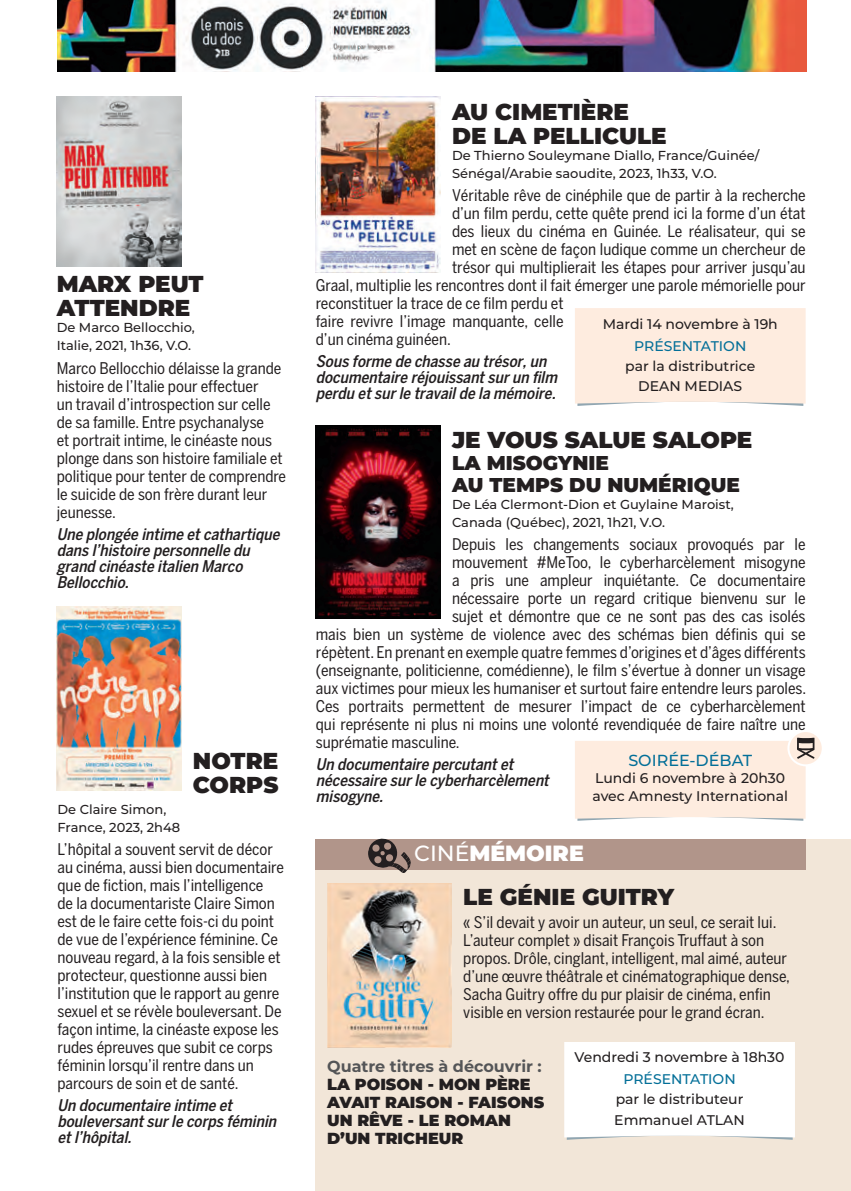
<style>
.page{position:relative;width:851px;height:1191px;background:#fff}
.page>*{position:absolute;margin:0;border:0;box-sizing:border-box;transform-origin:0 0}
.t1{font:900 23px/24px "Montserrat";color:#231f20}
.t2{font:900 22px "Montserrat";color:#fff}
.t3{font:900 20px/22px "Montserrat";color:#231f20}
.t4{font:16px/18px "Benton Sans Cond";color:#231f20}
.t5{font:italic 500 16px/16px "Benton Sans Cond";color:#231f20}
.t6{font:900 16px/18px "Montserrat";color:#231f20}
.t7{font:700 16px "Montserrat";color:#545557}
.t8{font:500 16px "Montserrat";color:#036f98}
.t9{font:500 14px/21.6px "Montserrat";color:#231f20}
.t10{font:500 14px "Montserrat";color:#036f98}
.t11{font:500 13px/18px "Montserrat";color:#231f20}
.s1{font-weight:500}
</style>
<div class="page">
<div style="left:315px;top:839px;width:535px;height:352px;background:#f2e6d8"></div>
<div style="left:315px;top:839px;width:490px;height:31px;background:#b1958a"></div>
<svg style="left:368px;top:838px;width:43px;height:35px"></svg>
<img style="left:327px;top:883px;width:125px;height:164px">
<div style="left:564px;top:1042px;width:230px;height:97px;background:#fff"></div>
<img style="left:57px;top:607px;width:124px;height:183px">
<img style="left:57px;top:96px;width:124px;height:170px">
<img style="left:316px;top:425px;width:124px;height:193px">
<svg style="left:788px;top:731px;width:34px;height:34px"></svg>
<div style="left:787px;top:730px;width:36px;height:36px;border:2px solid #fff;border-radius:50%"></div>
<svg style="left:575px;top:738px;width:239px;height:82px;background:#fbeadf"></svg>
<img style="left:316px;top:96px;width:124px;height:177px">
<div style="left:575px;top:308px;width:230px;height:98px;background:#feecdf"></div>
<img style="left:58px;top:0;width:748px;height:72px">
<h1 class="t1" style="left:57px;top:271px;width:148px">MARX PEUT<br>ATTENDRE</h1>
<p class="t11" style="left:57px;top:318px;width:140px">De Marco Bellocchio,<br>Italie, 2021, 1h36, V.O.</p>
<p class="t4" style="left:57px;top:359px;width:231px">Marco Bellocchio délaisse la grande histoire de l’Italie pour effectuer<br>un travail d’introspection sur celle de sa famille. Entre psychanalyse<br>et portrait intime, le cinéaste nous plonge dans son histoire familiale et politique pour tenter de comprendre le suicide de son frère durant leur jeunesse.</p>
<p class="t5" style="left:57px;top:526px;width:224px">Une plongée intime et cathartique dans l’histoire personnelle du grand cinéaste italien Marco<br>Bellocchio.</p>
<h1 class="t1" style="left:193px;top:748px;width:87px">NOTRE<br>CORPS</h1>
<p class="t11" style="left:57px;top:799px;width:124px">De Claire Simon,<br>France, 2023, 2h48</p>
<p class="t4" style="left:57px;top:840px;width:228px">L’hôpital a souvent servit de décor au cinéma, aussi bien documentaire que de fiction, mais l’intelligence<br>de la documentariste Claire Simon est de le faire cette fois-ci du point de vue de l’expérience féminine. Ce nouveau regard, à la fois sensible et protecteur, questionne aussi bien l’institution que le rapport au genre sexuel et se révèle bouleversant. De façon intime, la cinéaste expose les rudes épreuves que subit ce corps féminin lorsqu’il rentre dans un parcours de soin et de santé.</p>
<p class="t5" style="left:57px;top:1097px;width:220px">Un documentaire intime et bouleversant sur le corps féminin et l’hôpital.</p>
<h1 class="t1" style="left:452px;top:98px;width:216px">AU CIMETIÈRE<br>DE LA PELLICULE</h1>
<p class="t11" style="left:452px;top:145px;width:309px">De Thierno Souleymane Diallo, France/Guinée/<br>Sénégal/Arabie saoudite, 2023, 1h33, V.O.</p>
<p class="t4" style="left:452px;top:186px;width:355px">Véritable rêve de cinéphile que de partir à la recherche</p>
<p class="t4" style="left:452px;top:204px;width:355px">d’un film perdu, cette quête prend ici la forme d’un état</p>
<p class="t4" style="left:452px;top:222px;width:355px">des lieux du cinéma en Guinée. Le réalisateur, qui se</p>
<p class="t4" style="left:452px;top:240px;width:355px">met en scène de façon ludique comme un chercheur de</p>
<p class="t4" style="left:452px;top:258px;width:355px">trésor qui multiplierait les étapes pour arriver jusqu’au</p>
<p class="t4" style="left:316px;top:276px;width:491px">Graal, multiplie les rencontres dont il fait émerger une parole mémorielle pour</p>
<p class="t4" style="left:316px;top:294px;width:249px">reconstituer la trace de ce film perdu et</p>
<p class="t4" style="left:316px;top:312px;width:249px">faire revivre l’image manquante, celle</p>
<p class="t4" style="left:316px;top:330px;width:136px">d’un cinéma guinéen.</p>
<p class="t5" style="left:316px;top:353px;width:243px">Sous forme de chasse au trésor, un documentaire réjouissant sur un film perdu et sur le travail de la mémoire.</p>
<p class="t9" style="left:602px;top:313px;width:177px">Mardi 14 novembre à 19h</p>
<p class="t10" style="left:634px;top:336px;width:114px">PRÉSENTATION</p>
<p class="t9" style="left:625px;top:355px;width:132px;line-height:20px;text-align:center">par la distributrice<br>DEAN MEDIAS</p>
<h1 class="t1" style="left:452px;top:427px;width:302px">JE VOUS SALUE SALOPE</h1>
<p class="t3" style="left:452px;top:451px;width:289px">LA MISOGYNIE<br>AU TEMPS DU NUMÉRIQUE</p>
<p class="t11" style="left:452px;top:494px;width:283px">De Léa Clermont-Dion et Guylaine Maroist,<br>Canada (Québec), 2021, 1h21, V.O.</p>
<p class="t4" style="left:452px;top:535px;width:355px">Depuis les changements sociaux provoqués par le</p>
<p class="t4" style="left:452px;top:553px;width:355px">mouvement #MeToo, le cyberharcèlement misogyne</p>
<p class="t4" style="left:452px;top:571px;width:355px">a pris une ampleur inquiétante. Ce documentaire</p>
<p class="t4" style="left:452px;top:589px;width:355px">nécessaire porte un regard critique bienvenu sur le</p>
<p class="t4" style="left:452px;top:607px;width:355px">sujet et démontre que ce ne sont pas des cas isolés</p>
<p class="t4" style="left:316px;top:625px;width:491px">mais bien un système de violence avec des schémas bien définis qui se</p>
<p class="t4" style="left:316px;top:643px;width:491px">répètent. En prenant en exemple quatre femmes d’origines et d’âges différents</p>
<p class="t4" style="left:316px;top:661px;width:491px">(enseignante, politicienne, comédienne), le film s’évertue à donner un visage</p>
<p class="t4" style="left:316px;top:679px;width:492px">aux victimes pour mieux les humaniser et surtout faire entendre leurs paroles.</p>
<p class="t4" style="left:316px;top:697px;width:491px">Ces portraits permettent de mesurer l’impact de ce cyberharcèlement</p>
<p class="t4" style="left:316px;top:715px;width:491px">qui représente ni plus ni moins une volonté revendiquée de faire naître une</p>
<p class="t4" style="left:316px;top:733px;width:145px">suprématie masculine.</p>
<p class="t5" style="left:316px;top:756px;width:234px">Un documentaire percutant et nécessaire sur le cyberharcèlement misogyne.</p>
<p class="t8" style="left:628px;top:748px;width:125px">SOIRÉE-DÉBAT</p>
<p class="t9" style="left:592px;top:769px;width:197px;line-height:17.6px">Lundi 6 novembre à 20h30 avec Amnesty International</p>
<h2 class="t2" style="left:414px;top:836px;width:171px"><span class="s1">CINÉ</span>MÉMOIRE</h2>
<h1 class="t1" style="left:463px;top:883px;width:212px">LE GÉNIE GUITRY</h1>
<p class="t4" style="left:463px;top:913px;width:328px">« S’il devait y avoir un auteur, un seul, ce serait lui.<br>L’auteur complet » disait François Truffaut à son propos. Drôle, cinglant, intelligent, mal aimé, auteur d’une œuvre théâtrale et cinématographique dense, Sacha Guitry offre du pur plaisir de cinéma, enfin visible en version restaurée pour le grand écran.</p>
<p class="t7" style="left:327px;top:1054px;width:216px">Quatre titres à découvrir :</p>
<p class="t6" style="left:327px;top:1074px;width:219px">LA POISON - MON PÈRE<br>AVAIT RAISON - FAISONS<br>UN RÊVE - LE ROMAN<br>D’UN TRICHEUR</p>
<p class="t9" style="left:574px;top:1045px;width:211px">Vendredi 3 novembre à 18h30</p>
<p class="t10" style="left:623px;top:1069px;width:114px">PRÉSENTATION</p>
<p class="t9" style="left:614px;top:1087px;width:132px">par le distributeur<br>Emmanuel ATLAN</p>
</div>
